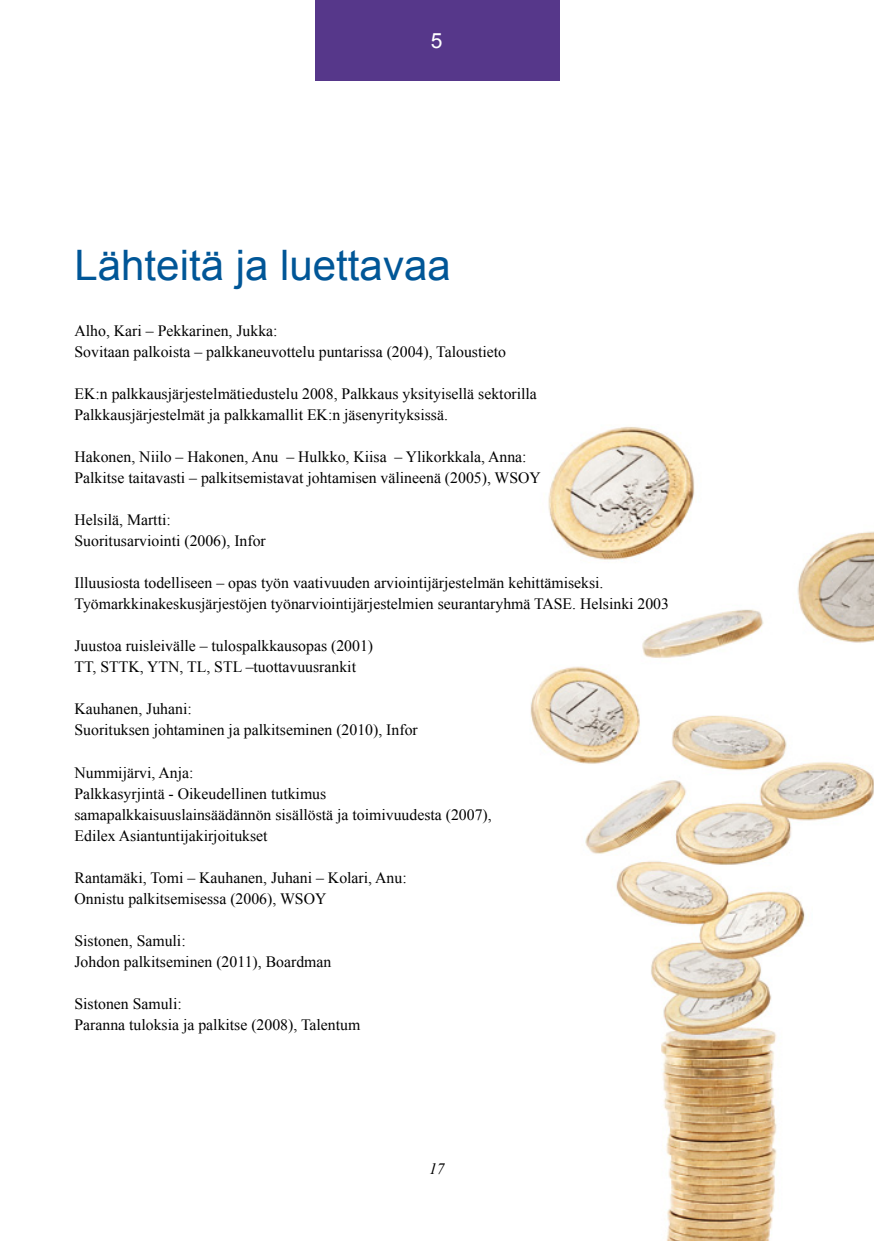
<style>
.page{position:relative;width:874px;height:1241px;background:#fff}
.page>*{position:absolute;margin:0;border:0;box-sizing:border-box;transform-origin:0 0}
.Otsikko_Arial_Sinine{font:42px "Arial";color:#005697}
.Liitot{font:21px "Arial";color:#fff}
.Leipäteksti{font:15.75px/21px "Times New Roman";color:#000}
.t1{font:italic 15.75px "Times New Roman";color:#000}
</style>
<div class="page">
<img style="left:530px;top:426px;width:343px;height:814px">
<div style="left:315px;top:0;width:244px;height:80px;background:#56378a"></div>
<p class="Liitot" style="left:430px;top:27px;width:13px">5</p>
<p class="Otsikko_Arial_Sinine" style="left:74px;top:238px;width:377px">Lähteitä ja luettavaa</p>
<p class="Leipäteksti" style="left:74px;top:320px;width:433px">Alho, Kari – Pekkarinen, Jukka:<br>Sovitaan palkoista – palkkaneuvottelu puntarissa (2004), Taloustieto</p>
<p class="Leipäteksti" style="left:74px;top:383px;width:463px">EK:n palkkausjärjestelmätiedustelu 2008, Palkkaus yksityisellä sektorilla<br>Palkkausjärjestelmät ja palkkamallit EK:n jäsenyrityksissä.</p>
<p class="Leipäteksti" style="left:74px;top:446px;width:467px">Hakonen, Niilo – Hakonen, Anu – Hulkko, Kiisa – Ylikorkkala, Anna:<br>Palkitse taitavasti – palkitsemistavat johtamisen välineenä (2005), WSOY</p>
<p class="Leipäteksti" style="left:74px;top:509px;width:193px">Helsilä, Martti:<br>Suoritusarviointi (2006), Infor</p>
<p class="Leipäteksti" style="left:74px;top:572px;width:595px">Illuusiosta todelliseen – opas työn vaativuuden arviointijärjestelmän kehittämiseksi.<br>Työmarkkinakeskusjärjestöjen työnarviointijärjestelmien seurantaryhmä TASE. Helsinki 2003</p>
<p class="Leipäteksti" style="left:74px;top:635px;width:300px">Juustoa ruisleivälle – tulospalkkausopas (2001)<br>TT, STTK, YTN, TL, STL –tuottavuusrankit</p>
<p class="Leipäteksti" style="left:74px;top:698px;width:344px">Kauhanen, Juhani:<br>Suorituksen johtaminen ja palkitseminen (2010), Infor</p>
<p class="Leipäteksti" style="left:74px;top:761px;width:418px">Nummijärvi, Anja:<br>Palkkasyrjintä - Oikeudellinen tutkimus samapalkkaisuuslainsäädännön sisällöstä ja toimivuudesta (2007), Edilex Asiantuntijakirjoitukset</p>
<p class="Leipäteksti" style="left:74px;top:866px;width:333px">Rantamäki, Tomi – Kauhanen, Juhani – Kolari, Anu:<br>Onnistu palkitsemisessa (2006), WSOY</p>
<p class="Leipäteksti" style="left:74px;top:929px;width:258px">Sistonen, Samuli:<br>Johdon palkitseminen (2011), Boardman</p>
<p class="Leipäteksti" style="left:74px;top:992px;width:287px">Sistonen Samuli:<br>Paranna tuloksia ja palkitse (2008), Talentum</p>
<p class="t1" style="left:429px;top:1157px;width:17px">17</p>
</div>
